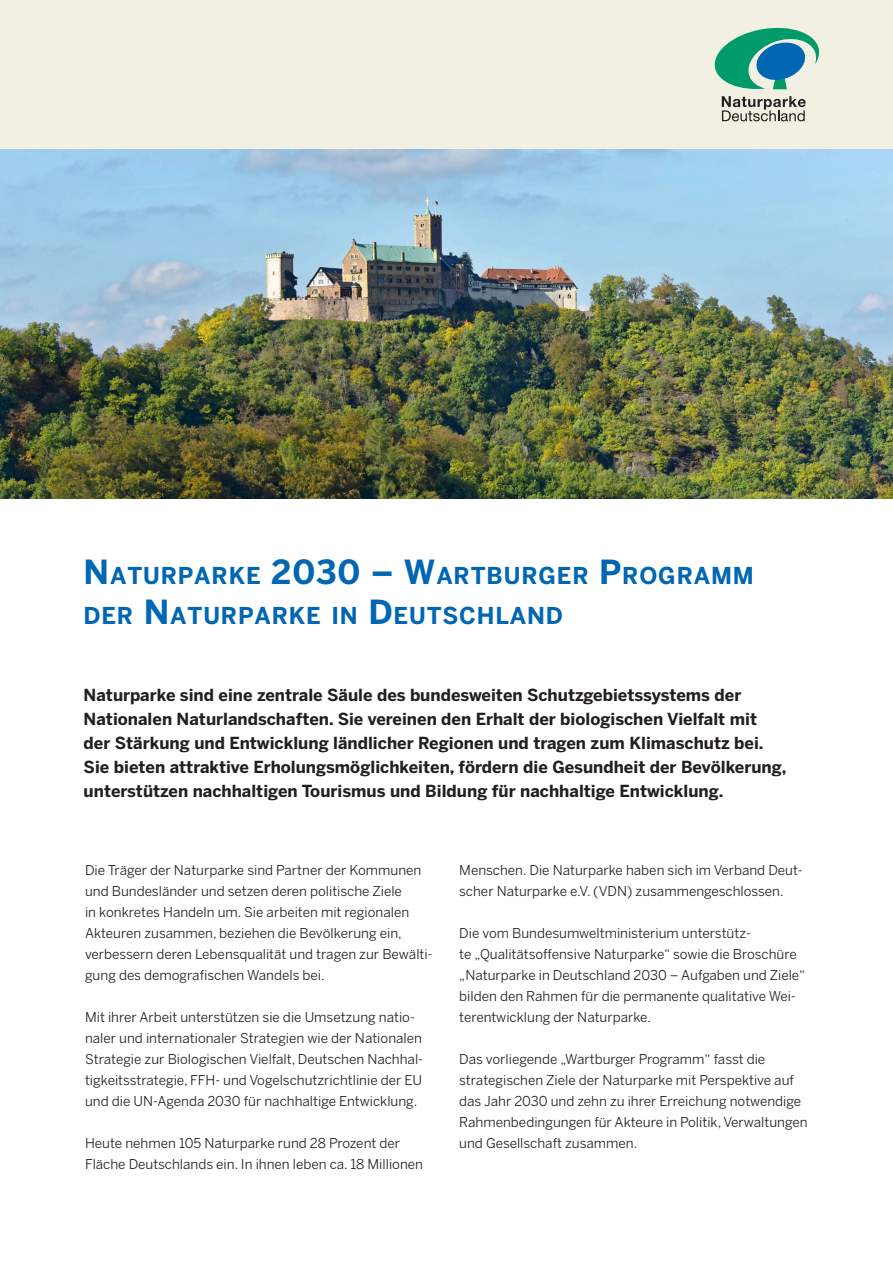
<style>
.page{position:relative;width:893px;height:1263px;background:#fff}
.page>*{position:absolute;margin:0;border:0;box-sizing:border-box;transform-origin:0 0}
.t1{font:700 23.1px/39.6px "Benton Sans";letter-spacing:.035em;color:#0166b3}
.t2{font:700 16.5px/24px "Benton Sans";color:#231f20}
.t3{font:13.5px/21px "Benton Sans";color:#231f20}
.s1{font-size:33px}
</style>
<div class="page">
<img style="left:0;top:149px;width:893px;height:349px">
<div style="left:0;top:0;width:893px;height:149px;background:#f1f0e2"></div>
<svg style="left:715px;top:28px;width:104px;height:93px"></svg>
<h1 class="t1" style="left:84px;top:555px;width:672px"><span class="s1">N</span>ATURPARKE <span class="s1">2030 – W</span>ARTBURGER <span class="s1">P</span>ROGRAMM<br>DER <span class="s1">N</span>ATURPARKE IN <span class="s1">D</span>EUTSCHLAND</h1>
<p class="t2" style="left:84px;top:683px;width:704px">Naturparke sind eine zentrale Säule des bundesweiten Schutzgebietssystems der Nationalen Naturlandschaften. Sie vereinen den Erhalt der biologischen Vielfalt mit der Stärkung und Entwicklung ländlicher Regionen und tragen zum Klimaschutz bei.<br>Sie bieten attraktive Erholungsmöglichkeiten, fördern die Gesundheit der Bevölkerung, unterstützen nachhaltigen Tourismus und Bildung für nachhaltige Entwicklung.</p>
<p class="t3" style="left:85px;top:859px;width:349px">Die Träger der Naturparke sind Partner der Kommunen und Bundesländer und setzen deren politische Ziele<br>in konkretes Handeln um. Sie arbeiten mit regionalen Akteuren zusammen, beziehen die Bevölkerung ein, verbessern deren Lebensqualität und tragen zur Bewälti&shy;gung des demografischen Wandels bei.</p>
<p class="t3" style="left:85px;top:1006px;width:340px">Mit ihrer Arbeit unterstützen sie die Umsetzung natio&shy;naler und internationaler Strategien wie der Nationalen Strategie zur Biologischen Vielfalt, Deutschen Nachhal&shy;tigkeitsstrategie, FFH- und Vogelschutzrichtlinie der EU und die UN-Agenda 2030 für nachhaltige Entwicklung.</p>
<p class="t3" style="left:85px;top:1132px;width:340px">Heute nehmen 105 Naturparke rund 28 Prozent der<br>Fläche Deutschlands ein. In ihnen leben ca. 18 Millionen</p>
<p class="t3" style="left:459px;top:859px;width:345px">Menschen. Die Naturparke haben sich im Verband Deut&shy;scher Naturparke e.V. (VDN) zusammengeschlossen.</p>
<p class="t3" style="left:459px;top:922px;width:347px">Die vom Bundesumweltministerium unterstütz-<br>te „Qualitätsoffensive Naturparke“ sowie die Broschüre „Naturparke in Deutschland 2030 – Aufgaben und Ziele“ bilden den Rahmen für die permanente qualitative Wei&shy;terentwicklung der Naturparke.</p>
<p class="t3" style="left:459px;top:1048px;width:350px">Das vorliegende „Wartburger Programm“ fasst die strategischen Ziele der Naturparke mit Perspektive auf das Jahr 2030 und zehn zu ihrer Erreichung notwendige Rahmenbedingungen für Akteure in Politik, Verwaltungen und Gesellschaft zusammen.</p>
</div>
